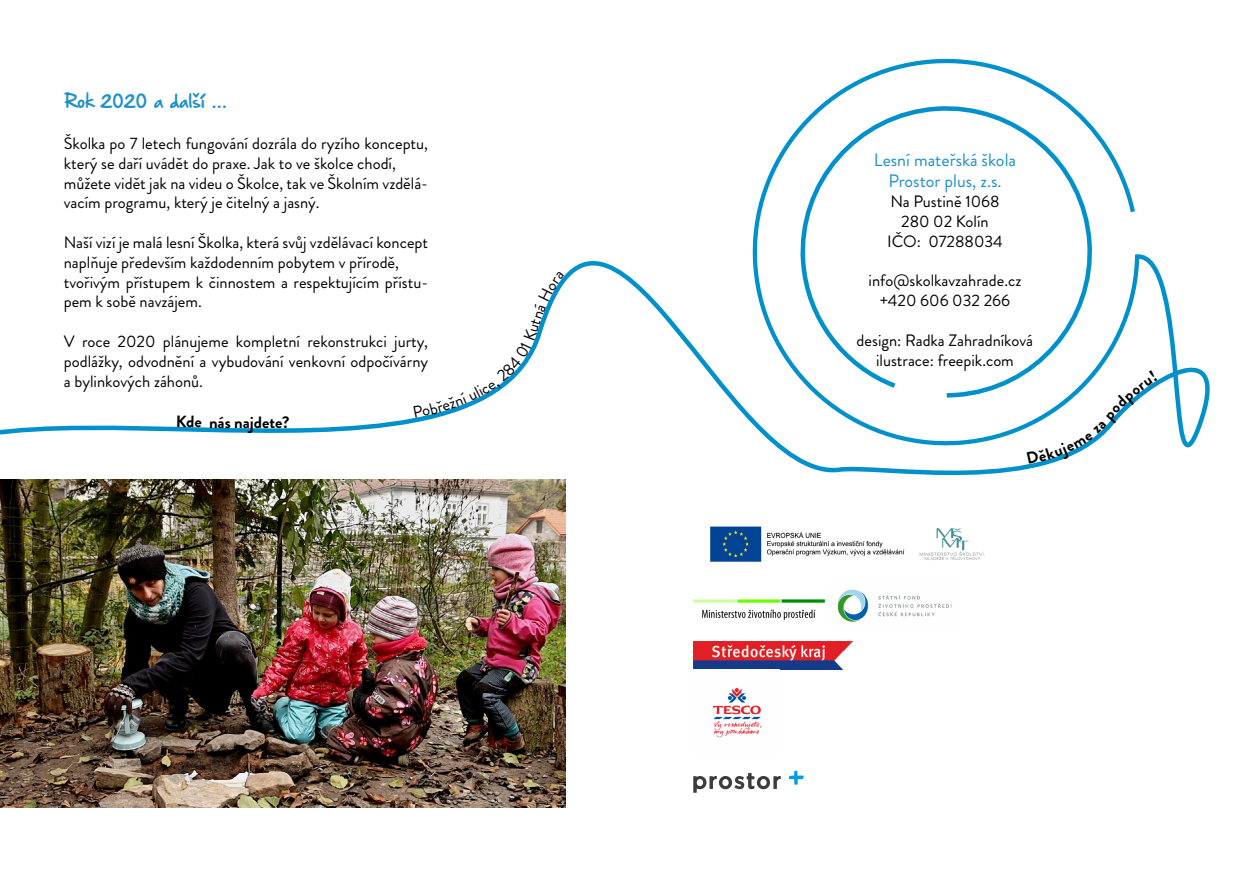
<style>
.page{position:relative;width:1259px;height:893px;background:#fff}
.page>*{position:absolute;margin:0;border:0;box-sizing:border-box;transform-origin:0 0}
.t1{font:22.5px "Hand Of Sean Pro";color:#1d90c9}
.t2{font:18px/21.6px "Brandon Grotesque";color:#1d90c9;text-align:center}
.t3{font:16.5px/19.8px "Brandon Grotesque";color:#000;text-align:center}
.t4{font:700 16.5px "Brandon Grotesque";color:#000}
</style>
<div class="page">
<svg style="left:0;top:254px;width:1210px;height:226px"></svg>
<svg style="left:748px;top:58px;width:393px;height:392px"></svg>
<svg style="left:797px;top:103px;width:298px;height:297px"></svg>
<img style="left:0;top:480px;width:566px;height:327px">
<img style="left:710px;top:526px;width:275px;height:36px">
<img style="left:693px;top:600px;width:132px;height:19px">
<img style="left:837px;top:589px;width:115px;height:33px">
<img style="left:693px;top:641px;width:159px;height:28px">
<img style="left:713px;top:687px;width:49px;height:51px">
<svg style="left:693px;top:773px;width:88px;height:20px"></svg>
<svg style="left:789px;top:771px;width:14px;height:14px"></svg>
<svg style="left:413px;top:272px;width:151px;height:146px"></svg>
<svg style="left:1026px;top:370px;width:131px;height:94px"></svg>
<h1 class="t1" style="left:64px;top:86px;width:165px">Rok 2020 a další …</h1>
<p class="t3" style="left:64px;top:134px;width:366px;text-align:left">Školka po 7 letech fungování dozrála do ryzího konceptu, který se daří uvádět do praxe. Jak to ve školce chodí, můžete vidět jak na videu o Školce, tak ve Školním vzdělá&shy;vacím programu, který je čitelný a jasný.</p>
<p class="t3" style="left:64px;top:233px;width:366px;text-align:left">Naší vizí je malá lesní Školka, která svůj vzdělávací koncept naplňuje především každodenním pobytem v přírodě, tvořivým přístupem k činnostem a respektujícím přístu&shy;pem k sobě navzájem.</p>
<p class="t3" style="left:64px;top:332px;width:366px;text-align:justify">V roce 2020 plánujeme kompletní rekonstrukci jurty, podlážky, odvodnění a vybudování venkovní odpočívárny a bylinkových záhonů.</p>
<p class="t4" style="left:176px;top:410px;width:80px;rotate:1deg">Kde nás naj</p>
<p class="t4" style="left:254px;top:411px;width:37px">dete?</p>
<p class="t2" style="left:874px;top:149px;width:144px">Lesní mateřská škola<br>Prostor plus, z.s.</p>
<p class="t3" style="left:887px;top:192px;width:117px">Na Pustině 1068<br>280 02 Kolín<br>IČO: 07288034</p>
<p class="t3" style="left:868px;top:271px;width:154px">info@skolkavzahrade.cz +420 606 032 266</p>
<p class="t3" style="left:856px;top:330px;width:178px">design: Radka Zahradníková ilustrace: freepik.com</p>
</div>
